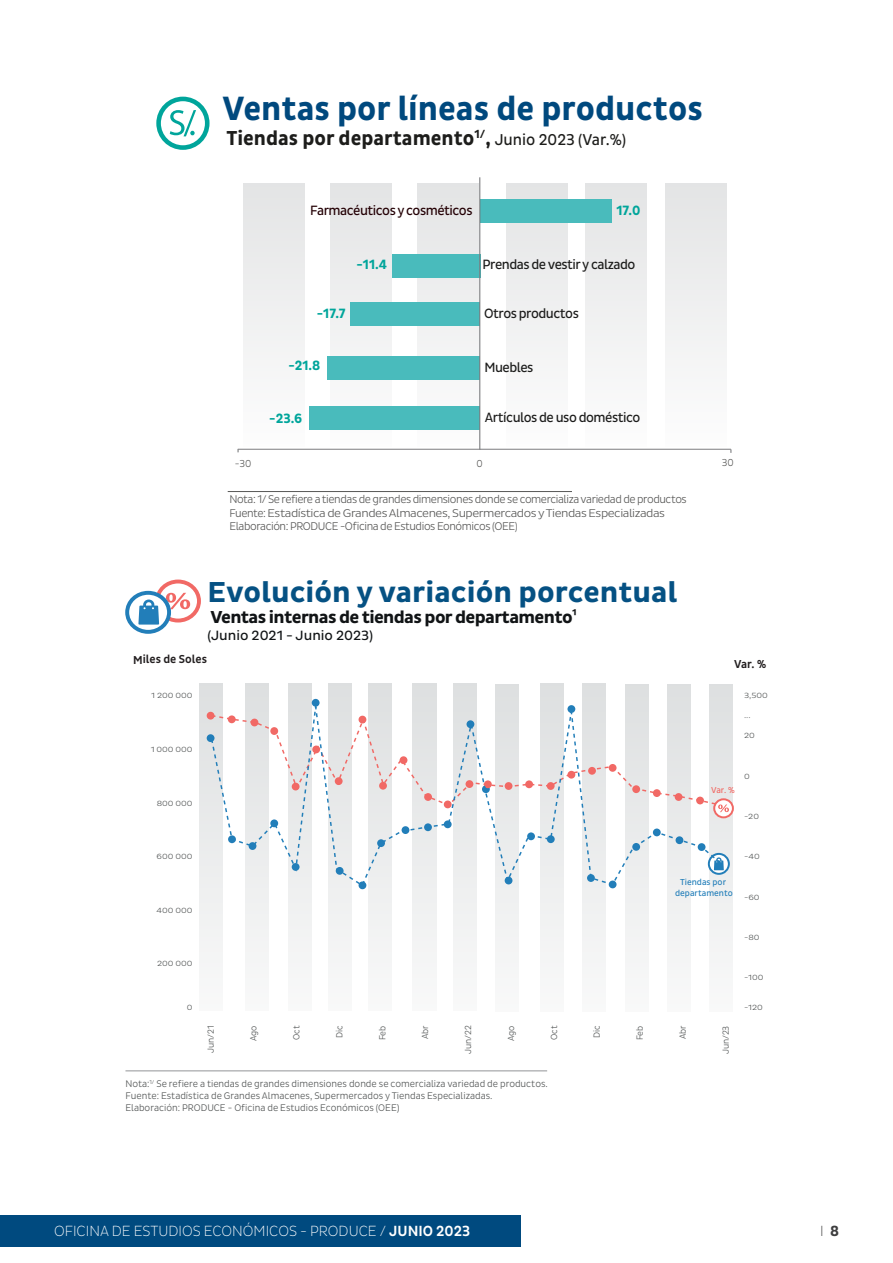
<style>
.page{position:relative;width:893px;height:1263px;background:#fff}
.page>*{position:absolute;margin:0;border:0;box-sizing:border-box;transform-origin:0 0}
.t1{font:700 34.35px "Pluto Sans Cond";color:#00497e}
.t2{font:700 29.4px "Pluto Sans Cond";color:#055183;scale:1.07 1}
.t3{font:700 20.55px "Pluto Sans Cond";color:#1d1d1b}
.t4{font:700 17.55px "Pluto Sans Cond";letter-spacing:-.035em;color:#111416;scale:1.07 1}
.t5{font:300 15px "Pluto Sans Cond Ex";color:#fff}
.t6{font:300 15px "Pluto Sans Cond Ex";color:#3e3e3f}
.t7{font:13.65px "Pluto Sans Cond";letter-spacing:-.035em;color:#1c1c1b}
.t8{font:700 13.65px "Pluto Sans Cond";color:#00a59b}
.t9{font:13.65px "Pluto Sans Cond";letter-spacing:-.035em;color:#240005}
.t10{font:13.65px "Pluto Sans Cond";color:#111416;scale:1.07 1}
.t11{font:500 11.7px "Pluto Sans Cond";letter-spacing:-.005em;color:#231f20}
.t12{font:300 11.4px/13.6px "Pluto Sans Cond";letter-spacing:-.035em;color:#575756}
.t13{font:300 10.35px "Pluto Sans Cond";color:#575756}
.t14{font:300 9.75px/11.7px "Pluto Sans Cond";color:#4f5252}
.t15{font:300 9px "Pluto Sans Cond";color:#4f5252}
.t16{font:8.85px/10.6px "Pluto Sans Cond";color:#227eb9;text-align:center}
.t17{font:8.85px "Pluto Sans Cond";color:#f16965}
.t18{font:300 7.65px "Pluto Sans Cond";color:#4f5252;scale:1.22 1}
.s1{font-weight:400;font-size:16.05px}
.s2{color:#585857}
.s3{font-family:"Pluto Sans Cond";font-weight:500}
.s4{font-family:"Pluto Sans Cond";font-weight:700}
</style>
<div class="page">
<div style="left:0;top:1215px;width:520px;height:32px;background:#004a7f"></div>
<hr style="left:892px;top:1215px;width:1px;height:32px;background:#004a7f">
<hr style="left:228px;top:491px;width:344px;height:1px;background:#575756">
<div style="left:156px;top:97px;width:54px;height:53px;border:5px solid #00a59b;border-radius:50%"></div>
<svg style="left:170px;top:110px;width:26px;height:26px"></svg>
<hr style="left:238px;top:449px;width:493px;height:1px;background:#6d6e71">
<svg style="left:243px;top:177px;width:484px;height:271px"></svg>
<div style="left:480px;top:199px;width:132px;height:23px;background:#49bbbc"></div>
<div style="left:392px;top:253px;width:88px;height:24px;background:#49bbbc"></div>
<div style="left:328px;top:356px;width:152px;height:24px;background:#49bbbc"></div>
<div style="left:309px;top:406px;width:171px;height:24px;background:#49bbbc"></div>
<div style="left:350px;top:302px;width:130px;height:24px;background:#49bbbc"></div>
<hr style="left:479px;top:177px;width:1px;height:273px;background:#6d6e71">
<svg style="left:199px;top:683px;width:535px;height:280px"></svg>
<div style="left:207px;top:734px;width:7px;height:8px;background:#227eb9;border-radius:50%"></div>
<div style="left:359px;top:881px;width:7px;height:8px;background:#227eb9;border-radius:50%"></div>
<div style="left:609px;top:880px;width:7px;height:8px;background:#227eb9;border-radius:50%"></div>
<div style="left:207px;top:712px;width:7px;height:7px;background:#f16965;border-radius:50%"></div>
<svg style="left:714px;top:799px;width:19px;height:18px"></svg>
<div style="left:713px;top:798px;width:21px;height:20px;border:2px solid #f16965;border-radius:50%"></div>
<svg style="left:723px;top:804px;width:6px;height:8px"></svg>
<svg style="left:710px;top:855px;width:18px;height:18px"></svg>
<div style="left:708px;top:853px;width:22px;height:22px;border:2px solid #227eb9;border-radius:50%"></div>
<svg style="left:723px;top:857px;width:1px;height:13px"></svg>
<hr style="left:125px;top:1070px;width:422px;height:1px;background:#939598">
<div style="left:155px;top:579px;width:46px;height:43px;border:4px solid #f16965;border-radius:50%"></div>
<svg style="left:166px;top:593px;width:24px;height:16px"></svg>
<svg style="left:127px;top:593px;width:42px;height:39px"></svg>
<div style="left:125px;top:591px;width:46px;height:43px;border:4px solid #227eb9;border-radius:50%"></div>
<svg style="left:138px;top:599px;width:21px;height:26px"></svg>
<svg style="left:210px;top:695px;width:513px;height:192px"></svg>
<p class="t1" style="left:223px;top:89px;width:482px">Ventas por líneas de productos</p>
<p class="t3" style="left:226px;top:126px;width:401px">Tiendas por departamento<sup>1/</sup>, <span class="s1">Junio 2023 (Var.%)</span></p>
<p class="t9" style="left:310px;top:203px;width:164px">Farmacéuticos y cosméticos</p>
<p class="t8" style="left:616px;top:203px;width:26px">17.0</p>
<p class="t8" style="left:357px;top:256px;width:32px">-11.4</p>
<p class="t7" style="left:482px;top:256px;width:154px">Prendas de vestir y calzado</p>
<p class="t8" style="left:317px;top:306px;width:30px">-17.7</p>
<p class="t7" style="left:484px;top:306px;width:96px">Otros productos</p>
<p class="t8" style="left:288px;top:358px;width:34px">-21.8</p>
<p class="t7" style="left:484px;top:359px;width:51px">Muebles</p>
<p class="t8" style="left:269px;top:410px;width:35px">-23.6</p>
<p class="t7" style="left:485px;top:410px;width:157px">Artículos de uso doméstico</p>
<p class="t13" style="left:235px;top:458px;width:18px">-30</p>
<p class="t13" style="left:476px;top:458px;width:8px">0</p>
<p class="t13" style="left:722px;top:456px;width:13px">30</p>
<p class="t12" style="left:229px;top:492px;width:459px">Nota: 1/ Se refiere a tiendas de grandes dimensiones donde se comercializa variedad de productos<br>Fuente: <span class="s2">Estadística de Grandes Almacenes, Supermercados y Tiendas Especializadas<br></span>Elaboración: PRODUCE -Oficina de Estudios Eonómicos (OEE)</p>
<p class="t2" style="left:207px;top:575px;width:441px">Evolución y variación porcentual</p>
<p class="t4" style="left:210px;top:607px;width:344px">Ventas internas de tiendas por departamento¹</p>
<p class="t10" style="left:207px;top:627px;width:156px">(Junio 2021 - Junio 2023)</p>
<p class="t11" style="left:133px;top:653px;width:76px">Miles de Soles</p>
<p class="t11" style="left:734px;top:658px;width:34px">Var. %</p>
<p class="t18" style="left:151px;top:691px;width:35px">1 200 000</p>
<p class="t18" style="left:151px;top:745px;width:36px">1 000 000</p>
<p class="t18" style="left:157px;top:799px;width:31px">800 000</p>
<p class="t18" style="left:157px;top:852px;width:31px">600 000</p>
<p class="t18" style="left:156px;top:906px;width:31px">400 000</p>
<p class="t18" style="left:157px;top:959px;width:31px">200 000</p>
<p class="t18" style="left:187px;top:1003px;width:6px">0</p>
<p class="t17" style="left:711px;top:785px;width:25px">Var. %</p>
<p class="t16" style="left:675px;top:877px;width:59px">Tiendas por departamento</p>
<p class="t15" style="left:206px;top:1053px;width:29px;rotate:-90deg">Jun/21</p>
<p class="t15" style="left:248px;top:1041px;width:17px;rotate:-90deg">Ago</p>
<p class="t15" style="left:291px;top:1040px;width:16px;rotate:-90deg">Oct</p>
<p class="t15" style="left:334px;top:1038px;width:14px;rotate:-90deg">Dic</p>
<p class="t15" style="left:377px;top:1040px;width:16px;rotate:-90deg">Feb</p>
<p class="t15" style="left:420px;top:1039px;width:15px;rotate:-90deg">Abr</p>
<p class="t15" style="left:463px;top:1054px;width:30px;rotate:-90deg">Jun/22</p>
<p class="t15" style="left:506px;top:1041px;width:17px;rotate:-90deg">Ago</p>
<p class="t15" style="left:549px;top:1040px;width:16px;rotate:-90deg">Oct</p>
<p class="t15" style="left:592px;top:1038px;width:14px;rotate:-90deg">Dic</p>
<p class="t15" style="left:635px;top:1040px;width:16px;rotate:-90deg">Feb</p>
<p class="t15" style="left:678px;top:1039px;width:15px;rotate:-90deg">Abr</p>
<p class="t15" style="left:720px;top:1054px;width:30px;rotate:-90deg">Jun/23</p>
<p class="t18" style="left:744px;top:691px;width:21px">3,500</p>
<p class="t18" style="left:744px;top:711px;width:7px">...</p>
<p class="t18" style="left:744px;top:731px;width:10px">20</p>
<p class="t18" style="left:744px;top:772px;width:6px">0</p>
<p class="t18" style="left:744px;top:812px;width:14px">-20</p>
<p class="t18" style="left:744px;top:852px;width:14px">-40</p>
<p class="t18" style="left:744px;top:893px;width:14px">-60</p>
<p class="t18" style="left:744px;top:933px;width:14px">-80</p>
<p class="t18" style="left:744px;top:973px;width:17px">-100</p>
<p class="t18" style="left:744px;top:1003px;width:17px">-120</p>
<p class="t14" style="left:125px;top:1078px;width:424px">Nota:<sup>1/</sup> Se refiere a tiendas de grandes dimensiones donde se comercializa variedad de productos.<br>Fuente: Estadística de Grandes Almacenes, Supermercados y Tiendas Especializadas.<br>Elaboración: PRODUCE - Oficina de Estudios Económicos (OEE)</p>
<h3 class="t5" style="left:54px;top:1222px;width:418px">OFICINA DE ESTUDIOS ECONÓMICOS - PRODUCE / <span class="s3">JUNIO 2023</span></h3>
<h3 class="t6" style="left:820px;top:1222px;width:20px">I <span class="s4">8</span></h3>
</div>
